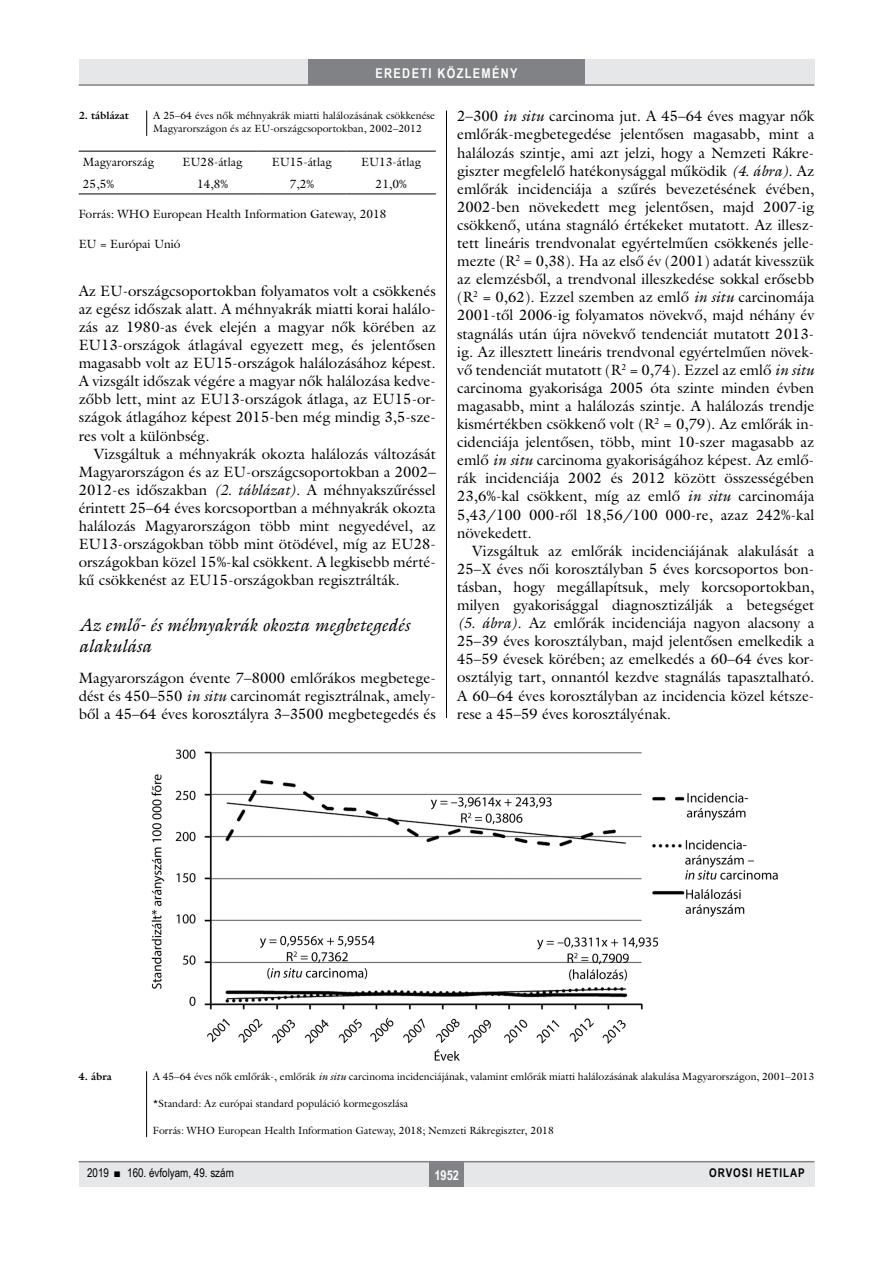
<style>
.page{position:relative;width:893px;height:1263px;background:#fff}
.page>*{position:absolute;margin:0;border:0;box-sizing:border-box;transform-origin:0 0}
.alcimkurziv{font:italic 18px/21.6px "Galliard Reg";color:#000}
.Body_tompa{font:15px/18.1px "Galliard Reg";color:#000;text-align:justify}
.Body_Text{font:15px/18px "Galliard Reg";color:#000;text-align:justify}
.t1{font:700 13.5px "Arial Narrow";letter-spacing:.1em;color:#fff}
.tabla{font:12px "Galliard Reg";color:#000}
.tompa_8_10{font:12px "Galliard Reg";color:#000}
.t2{font:12px "Arial Narrow";color:#000}
.t3{font:700 12px "Arial Narrow";letter-spacing:.08em;color:#000}
.kepalairas2{font:10.5px/13.5px "Galliard Reg";color:#000}
.kepalairas1{font:700 10.5px "Galliard Reg";color:#000}
.s1{font-style:italic}
</style>
<div class="page">
<div style="left:79px;top:1161px;width:735px;height:25px;background:#e6e7e8"></div>
<hr style="left:79px;top:1161px;width:735px;height:1px;background:#808285">
<div style="left:430px;top:1161px;width:34px;height:25px;background:#808285"></div>
<div style="left:79px;top:60px;width:735px;height:25px;background:#e6e7e8"></div>
<div style="left:308px;top:60px;width:277px;height:25px;background:#808285"></div>
<hr style="left:79px;top:84px;width:735px;height:2px;background:#808285">
<hr style="left:446px;top:111px;width:1px;height:1026px;background:#000">
<div style="left:79px;top:719px;width:736px;height:352px;background:#fff"></div>
<img style="left:151px;top:749px;width:627px;height:312px">
<svg style="left:146px;top:111px;width:1px;height:25px"></svg>
<hr style="left:79px;top:151px;width:89px;height:1px;background:#000">
<hr style="left:168px;top:151px;width:89px;height:1px;background:#000">
<hr style="left:257px;top:151px;width:90px;height:1px;background:#000">
<hr style="left:347px;top:151px;width:89px;height:1px;background:#000">
<hr style="left:79px;top:194px;width:89px;height:1px;background:#000">
<hr style="left:168px;top:194px;width:89px;height:1px;background:#000">
<hr style="left:257px;top:194px;width:90px;height:1px;background:#000">
<hr style="left:347px;top:194px;width:89px;height:1px;background:#000">
<div style="left:79px;top:1071px;width:735px;height:66px;background:#fff"></div>
<hr style="left:146px;top:1071px;width:1px;height:66px;background:#000">
<p class="t1" style="left:375px;top:63px;width:144px">EREDETI KÖZLEMÉNY</p>
<p class="kepalairas1" style="left:79px;top:109px;width:52px">2. táblázat</p>
<p class="kepalairas2" style="left:153px;top:108px;width:284px">A 25–64 éves nők méhnyakrák miatti halálozásának csökkenése<br>Magyarországon és az EU-országcsoportokban, 2002–2012</p>
<p class="tabla" style="left:83px;top:155px;width:73px">Magyarország</p>
<p class="tabla" style="left:183px;top:155px;width:62px">EU28-átlag</p>
<p class="tabla" style="left:272px;top:155px;width:61px">EU15-átlag</p>
<p class="tabla" style="left:361px;top:155px;width:62px">EU13-átlag</p>
<p class="tabla" style="left:83px;top:176px;width:33px">25,5%</p>
<p class="tabla" style="left:197px;top:176px;width:33px">14,8%</p>
<p class="tabla" style="left:290px;top:176px;width:26px">7,2%</p>
<p class="tabla" style="left:376px;top:176px;width:33px">21,0%</p>
<p class="tompa_8_10" style="left:79px;top:207px;width:309px">Forrás: WHO European Health Information Gateway, 2018</p>
<p class="tompa_8_10" style="left:79px;top:237px;width:104px">EU = Európai Unió</p>
<p class="Body_Text" style="left:79px;top:282px;width:359px">Az EU-országcsoportokban folyamatos volt a csökkenés az egész időszak alatt. A méhnyakrák miatti korai halálo&shy;zás az 1980-as évek elején a magyar nők körében az EU13-országok átlagával egyezett meg, és jelentősen magasabb volt az EU15-országok halálozásához képest.<br>A vizsgált időszak végére a magyar nők halálozása kedve&shy;zőbb lett, mint az EU13-országok átlaga, az EU15-or&shy;szágok átlagához képest 2015-ben még mindig 3,5-sze&shy;res volt a különbség.</p>
<p class="Body_Text" style="left:79px;top:444px;width:359px;text-indent:15px">Vizsgáltuk a méhnyakrák okozta halálozás változását Magyarországon és az EU-országcsoportokban a 2002– 2012-es időszakban <span class="s1">(2. táblázat)</span>. A méhnyakszűréssel érintett 25–64 éves korcsoportban a méhnyakrák okozta halálozás Magyarországon több mint negyedével, az EU13-országokban több mint ötödével, míg az EU28- országokban közel 15%-kal csökkent. A legkisebb mérté&shy;kű csökkenést az EU15-országokban regisztrálták.</p>
<p class="alcimkurziv" style="left:79px;top:614px;width:332px">Az emlő- és méhnyakrák okozta megbetegedés alakulása</p>
<p class="Body_tompa" style="left:79px;top:668px;width:359px">Magyarországon évente 7–8000 emlőrákos megbetege&shy;dést és 450–550 <span class="s1">in situ</span> carcinomát regisztrálnak, amely&shy;ből a 45–64 éves korosztályra 3–3500 megbetegedés és</p>
<p class="Body_tompa" style="left:457px;top:107px;width:359px">2–300 <span class="s1">in situ</span> carcinoma jut. A 45–64 éves magyar nők emlőrák-megbetegedése jelentősen magasabb, mint a halálozás szintje, ami azt jelzi, hogy a Nemzeti Rákre&shy;giszter megfelelő hatékonysággal működik <span class="s1">(4. ábra)</span>. Az emlőrák incidenciája a szűrés bevezetésének évében, 2002-ben növekedett meg jelentősen, majd 2007-ig csökkenő, utána stagnáló értékeket mutatott. Az illesz&shy;tett lineáris trendvonalat egyértelműen csökkenés jelle&shy;mezte (R<sup>2</sup> = 0,38). Ha az első év (2001) adatát kivesszük az elemzésből, a trendvonal illeszkedése sokkal erősebb (R<sup>2</sup> = 0,62). Ezzel szemben az emlő <span class="s1">in situ</span> carcinomája 2001-től 2006-ig folyamatos növekvő, majd néhány év stagnálás után újra növekvő tendenciát mutatott 2013- ig. Az illesztett lineáris trendvonal egyértelműen növek&shy;vő tendenciát mutatott (R<sup>2</sup> = 0,74). Ezzel az emlő <span class="s1">in situ </span>carcinoma gyakorisága 2005 óta szinte minden évben magasabb, mint a halálozás szintje. A halálozás trendje kismértékben csökkenő volt (R<sup>2</sup> = 0,79). Az emlőrák in&shy;cidenciája jelentősen, több, mint 10-szer magasabb az emlő <span class="s1">in situ</span> carcinoma gyakoriságához képest. Az emlő&shy;rák incidenciája 2002 és 2012 között összességében 23,6%-kal csökkent, míg az emlő <span class="s1">in situ</span> carcinomája 5,43/100 000-ről 18,56/100 000-re, azaz 242%-kal növekedett.</p>
<p class="Body_Text" style="left:457px;top:541px;width:359px;text-indent:15px">Vizsgáltuk az emlőrák incidenciájának alakulását a 25–X éves női korosztályban 5 éves korcsoportos bon&shy;tásban, hogy megállapítsuk, mely korcsoportokban, milyen gyakorisággal diagnosztizálják a betegséget <span class="s1">(5. ábra)</span>. Az emlőrák incidenciája nagyon alacsony a 25–39 éves korosztályban, majd jelentősen emelkedik a 45–59 évesek körében; az emelkedés a 60–64 éves kor&shy;osztályig tart, onnantól kezdve stagnálás tapasztalható.<br>A 60–64 éves korosztályban az incidencia közel kétsze&shy;rese a 45–59 éves korosztályénak.</p>
<p class="kepalairas1" style="left:79px;top:1069px;width:35px">4. ábra</p>
<p class="kepalairas2" style="left:153px;top:1069px;width:663px">A 45–64 éves nők emlőrák-, emlőrák <span class="s1">in situ</span> carcinoma incidenciájának, valamint emlőrák miatti halálozásának alakulása Magyarországon, 2001–2013</p>
<p class="kepalairas2" style="left:153px;top:1096px;width:257px">*Standard: Az európai standard populáció kormegoszlása</p>
<p class="kepalairas2" style="left:153px;top:1123px;width:403px">Forrás: WHO European Health Information Gateway, 2018; Nemzeti Rákregiszter, 2018</p>
<p class="t2" style="left:87px;top:1164px;width:148px">2019 ■ 160. évfolyam, 49. szám</p>
<p class="t1" style="left:434px;top:1165px;width:26px">1952</p>
<p class="t3" style="left:709px;top:1164px;width:97px">ORVOSI HETILAP</p>
</div>
